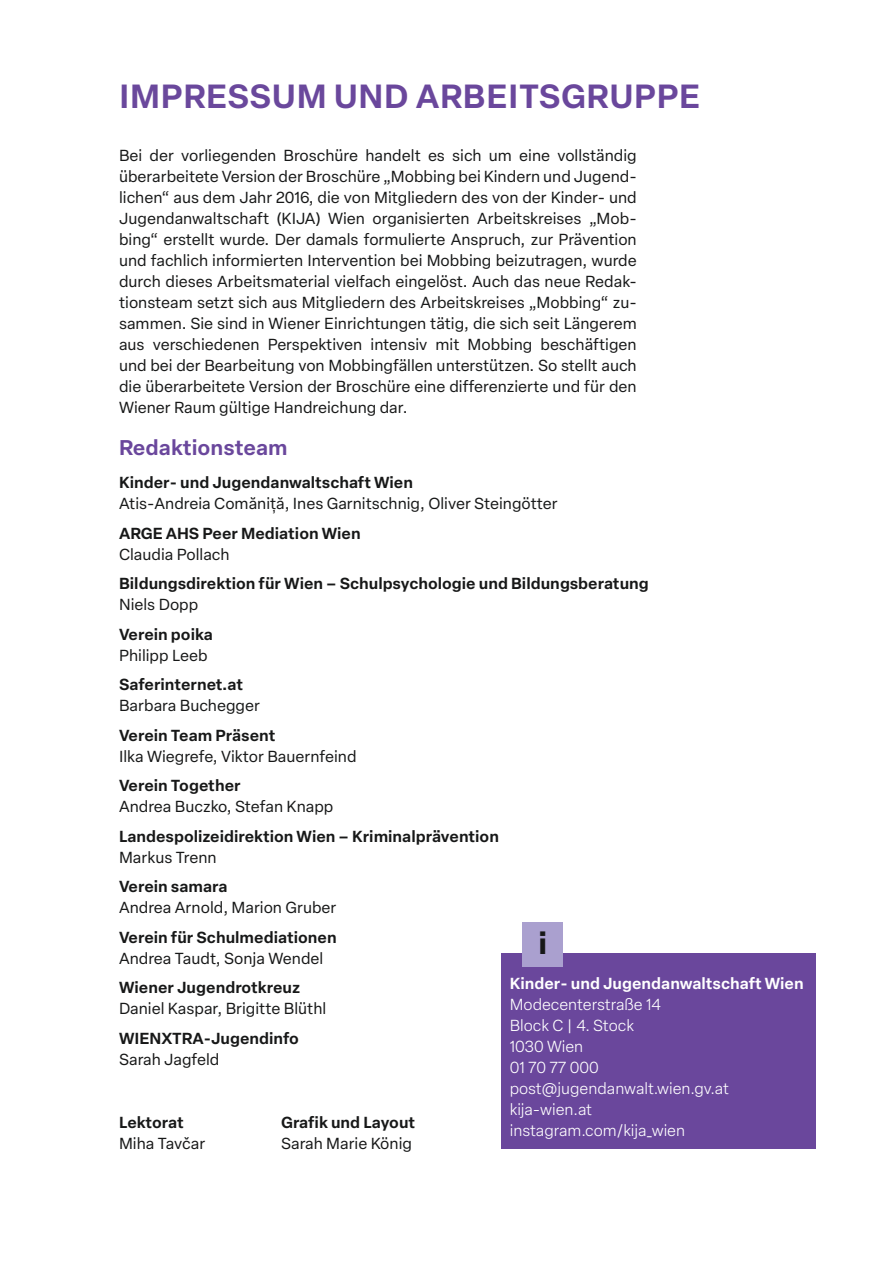
<style>
.page{position:relative;width:893px;height:1263px;background:#fff}
.page>*{position:absolute;margin:0;border:0;box-sizing:border-box;transform-origin:0 0}
.Anhang{font:600 33px "Elza Text";letter-spacing:.02em;color:#6a479c}
.t1{font:700 30px "Elza Text";color:#171818}
.Redaktionsteam{font:600 21px "Elza Text";color:#6a479c}
.Raster_Text{font:15.75px/21px "Elza Text";color:#171818;text-align:justify}
.Redaktionsteam_Überschrift{font:600 15.75px "Elza Text";color:#171818}
.Fließtext{font:15.75px "Elza Text";color:#171818}
.Infokasterl_dunkellila{font:300 15.75px "Elza Text";color:#fff}
.Infokasterl_dunkellila-2{font:600 15.75px/21px "Elza Text";color:#fff}
.Fließtext-2{font:600 15.75px "Elza Text";letter-spacing:-.01em;color:#171818}
.s1{color:#6a489c}
.s2{font-weight:300}
</style>
<div class="page">
<div style="left:501px;top:953px;width:315px;height:69px;background:#6a479c"></div>
<div style="left:501px;top:1016px;width:315px;height:48px;background:#6a479c"></div>
<div style="left:501px;top:1058px;width:315px;height:48px;background:#6a479c"></div>
<div style="left:501px;top:1100px;width:315px;height:48px;background:#6a479c"></div>
<div style="left:522px;top:923px;width:41px;height:44px;background:#aaa0cf"></div>
<p class="Anhang" style="left:119px;top:70px;width:583px"><span class="s1">IMPRESSUM</span> UND ARBEITSGRUPPE</p>
<p class="Raster_Text" style="left:119px;top:144px;width:519px">Bei der vorliegenden Broschüre handelt es sich um eine vollständig überarbeitete Version der Broschüre „Mobbing bei Kindern und Jugend&shy;lichen“ aus dem Jahr 2016, die von Mitgliedern des von der Kinder- und Jugendanwaltschaft (KIJA) Wien organisierten Arbeitskreises „Mob&shy;bing“ erstellt wurde. Der damals formulierte Anspruch, zur Prävention und fachlich informierten Intervention bei Mobbing beizutragen, wurde durch dieses Arbeitsmaterial vielfach eingelöst. Auch das neue Redak&shy;tionsteam setzt sich aus Mitgliedern des Arbeitskreises „Mobbing“ zu&shy;sammen. Sie sind in Wiener Einrichtungen tätig, die sich seit Längerem aus verschiedenen Perspektiven intensiv mit Mobbing beschäftigen und bei der Bearbeitung von Mobbingfällen unterstützen. So stellt auch die überarbeitete Version der Broschüre eine differenzierte und für den Wiener Raum gültige Handreichung dar.</p>
<p class="Redaktionsteam" style="left:119px;top:431px;width:170px">Redaktionsteam</p>
<p class="Redaktionsteam_Überschrift" style="left:119px;top:470px;width:296px">Kinder- und Jugendanwaltschaft Wien</p>
<p class="Fließtext" style="left:119px;top:492px;width:440px">Atis-Andreia Comăniță, Ines Garnitschnig, Oliver Steingötter</p>
<p class="Redaktionsteam_Überschrift" style="left:119px;top:521px;width:243px">ARGE AHS Peer Mediation Wien</p>
<p class="Fließtext" style="left:119px;top:543px;width:112px">Claudia Pollach</p>
<p class="Redaktionsteam_Überschrift" style="left:119px;top:571px;width:531px">Bildungsdirektion für Wien – Schulpsychologie und Bildungsberatung</p>
<p class="Fließtext" style="left:119px;top:593px;width:81px">Niels Dopp</p>
<p class="Redaktionsteam_Überschrift" style="left:119px;top:622px;width:95px">Verein poika</p>
<p class="Fließtext" style="left:119px;top:644px;width:90px">Philipp Leeb</p>
<p class="Redaktionsteam_Überschrift" style="left:119px;top:672px;width:126px">Saferinternet.at</p>
<p class="Fließtext" style="left:119px;top:694px;width:142px">Barbara Buchegger</p>
<p class="Redaktionsteam_Überschrift" style="left:119px;top:723px;width:158px">Verein Team Präsent</p>
<p class="Fließtext" style="left:119px;top:745px;width:239px">Ilka Wiegrefe, Viktor Bauernfeind</p>
<p class="Redaktionsteam_Überschrift" style="left:119px;top:773px;width:123px">Verein Together</p>
<p class="Fließtext" style="left:119px;top:795px;width:216px">Andrea Buczko, Stefan Knapp</p>
<p class="Redaktionsteam_Überschrift" style="left:119px;top:824px;width:381px">Landespolizeidirektion Wien – Kriminalprävention</p>
<p class="Fließtext" style="left:119px;top:846px;width:99px">Markus Trenn</p>
<p class="Redaktionsteam_Überschrift" style="left:119px;top:874px;width:110px">Verein samara</p>
<p class="Fließtext" style="left:119px;top:896px;width:219px">Andrea Arnold, Marion Gruber</p>
<p class="Redaktionsteam_Überschrift" style="left:119px;top:925px;width:219px">Verein für Schulmediationen</p>
<p class="Fließtext" style="left:119px;top:947px;width:206px">Andrea Taudt, Sonja Wendel</p>
<p class="Redaktionsteam_Überschrift" style="left:119px;top:975px;width:183px">Wiener Jugendrotkreuz</p>
<p class="Fließtext" style="left:119px;top:997px;width:209px">Daniel Kaspar, Brigitte Blüthl</p>
<p class="Redaktionsteam_Überschrift" style="left:119px;top:1026px;width:181px">WIENXTRA-Jugendinfo</p>
<p class="Fließtext" style="left:119px;top:1048px;width:102px">Sarah Jagfeld</p>
<p class="t1" style="left:538px;top:920px;width:10px">i</p>
<p class="Infokasterl_dunkellila-2" style="left:510px;top:972px;width:296px">Kinder- und Jugendanwaltschaft Wien<br><span class="s2">Modecenterstraße 14</span></p>
<p class="Infokasterl_dunkellila" style="left:510px;top:1014px;width:126px">Block C | 4. Stock</p>
<p class="Infokasterl_dunkellila" style="left:510px;top:1035px;width:75px">1030 Wien</p>
<p class="Infokasterl_dunkellila" style="left:510px;top:1056px;width:91px">01 70 77 000</p>
<p class="Infokasterl_dunkellila" style="left:510px;top:1077px;width:221px">post@jugendanwalt.wien.gv.at</p>
<p class="Infokasterl_dunkellila" style="left:510px;top:1098px;width:84px">kija-wien.at</p>
<p class="Infokasterl_dunkellila" style="left:510px;top:1119px;width:177px">instagram.com/kija_wien</p>
<p class="Fließtext-2" style="left:119px;top:1110px;width:66px">Lektorat</p>
<p class="Fließtext-2" style="left:281px;top:1110px;width:136px">Grafik und Layout</p>
<p class="Fließtext" style="left:119px;top:1132px;width:88px">Miha Tavčar</p>
<p class="Fließtext" style="left:281px;top:1132px;width:132px">Sarah Marie König</p>
</div>
